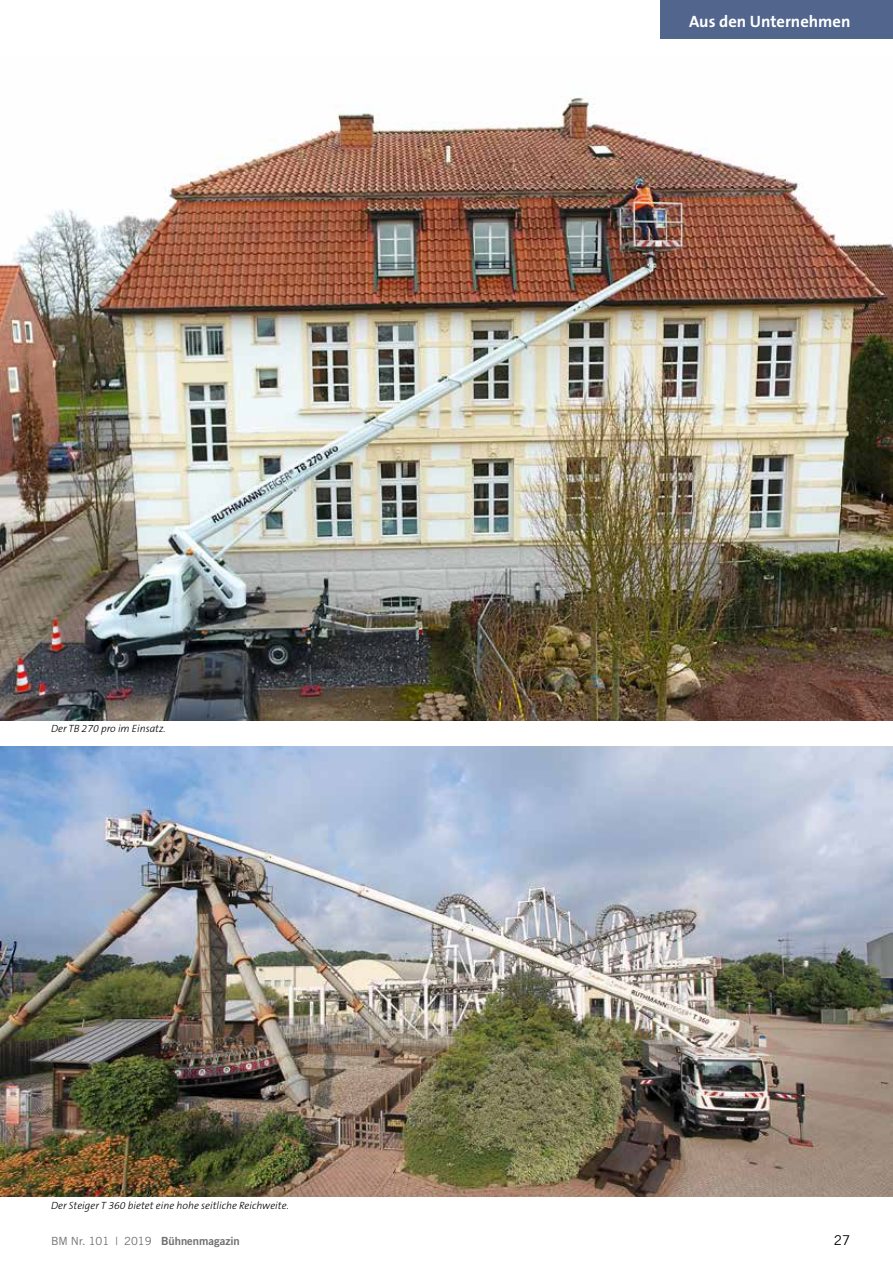
<style>
.page{position:relative;width:893px;height:1263px;background:#fff}
.page>*{position:absolute;margin:0;border:0;box-sizing:border-box;transform-origin:0 0}
.t1{font:700 16.5px "The Sans B7";color:#fff}
.t2{font:13.5px "Trade Gothic";color:#000}
.t3{font:11.25px "Trade Gothic";color:#6e6e6e}
.t4{font:italic 300 10.5px "The Sans B3";color:#000}
.s1{font-family:"Trade Gothic Bold Two"}
</style>
<div class="page">
<div style="left:660px;top:0;width:233px;height:39px;background:#51658d"></div>
<img style="left:0;top:97px;width:893px;height:623px">
<img style="left:0;top:746px;width:893px;height:451px">
<p class="t4" style="left:51px;top:723px;width:116px">Der TB 270 pro im Einsatz.</p>
<p class="t4" style="left:51px;top:1200px;width:239px">Der Steiger T 360 bietet eine hohe seitliche Reichweite.</p>
<h1 class="t1" style="left:689px;top:13px;width:163px">Aus den Unternehmen</h1>
<p class="t3" style="left:51px;top:1234px;width:190px">BM Nr. 101 | 2019 <span class="s1">Bühnenmagazin</span></p>
<p class="t2" style="left:834px;top:1232px;width:18px">27</p>
</div>
